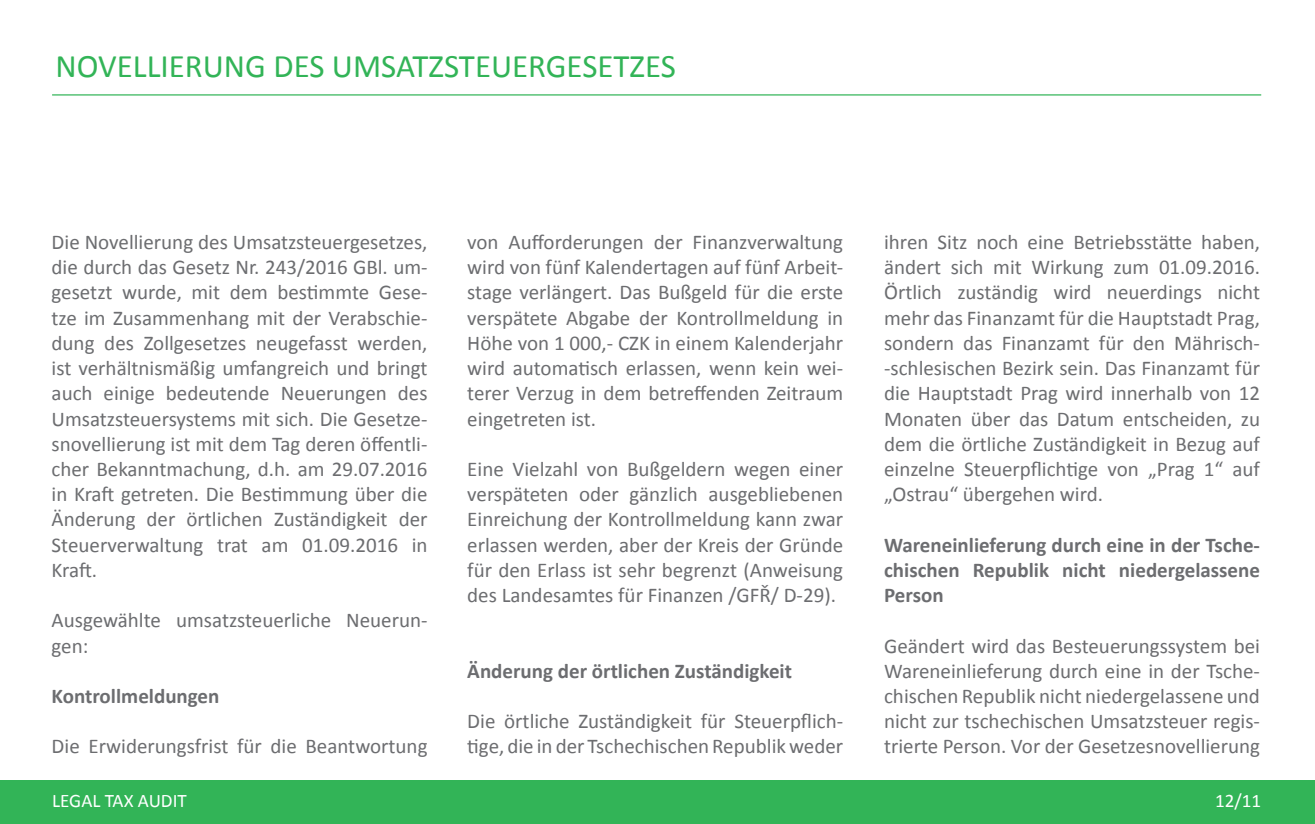
<style>
.page{position:relative;width:1315px;height:824px;background:#fff}
.page>*{position:absolute;margin:0;border:0;box-sizing:border-box;transform-origin:0 0}
.t1{font:32.9px "Calibri";color:#32b457}
.t2{font:21px/25.2px "Calibri";color:#6c6d70;text-align:justify}
.t3{font:700 21px/25.2px "Calibri";color:#6c6d70;text-align:justify}
.t4{font:19.07px "Calibri";color:#fff}
</style>
<div class="page">
<div style="left:0;top:780px;width:1315px;height:43px;background:#32b457"></div>
<hr style="left:52px;top:94px;width:1209px;height:1px;background:#32b457">
<p class="t1" style="left:56px;top:45px;width:622px">NOVELLIERUNG DES UMSATZSTEUERGESETZES</p>
<p class="t2" style="left:52px;top:229px;width:377px">Die Novellierung des Umsatzsteuergesetzes, die durch das Gesetz Nr. 243/2016 GBl. um&shy;gesetzt wurde, mit dem bestimmte Gese&shy;tze im Zusammenhang mit der Verabschie&shy;dung des Zollgesetzes neugefasst werden, ist verhältnismäßig umfangreich und bringt auch einige bedeutende Neuerungen des Umsatzsteuersystems mit sich. Die Gesetze&shy;snovellierung ist mit dem Tag deren öffentli&shy;cher Bekanntmachung, d.h. am 29.07.2016 in Kraft getreten. Die Bestimmung über die Änderung der örtlichen Zuständigkeit der Steuerverwaltung trat am 01.09.2016 in Kraft.</p>
<p class="t2" style="left:52px;top:607px;width:377px">Ausgewählte umsatzsteuerliche Neuerun&shy;gen:</p>
<p class="t3" style="left:52px;top:683px;width:169px">Kontrollmeldungen</p>
<p class="t2" style="left:52px;top:733px;width:377px">Die Erwiderungsfrist für die Beantwortung</p>
<p class="t2" style="left:467px;top:229px;width:377px">von Aufforderungen der Finanzverwaltung wird von fünf Kalendertagen auf fünf Arbeit&shy;stage verlängert. Das Bußgeld für die erste verspätete Abgabe der Kontrollmeldung in Höhe von 1 000,- CZK in einem Kalenderjahr wird automatisch erlassen, wenn kein wei&shy;terer Verzug in dem betreffenden Zeitraum eingetreten ist.</p>
<p class="t2" style="left:467px;top:456px;width:377px">Eine Vielzahl von Bußgeldern wegen einer verspäteten oder gänzlich ausgebliebenen Einreichung der Kontrollmeldung kann zwar erlassen werden, aber der Kreis der Gründe für den Erlass ist sehr begrenzt (Anweisung des Landesamtes für Finanzen /GFŘ/ D-29).</p>
<p class="t3" style="left:467px;top:658px;width:326px">Änderung der örtlichen Zuständigkeit</p>
<p class="t2" style="left:467px;top:708px;width:377px">Die örtliche Zuständigkeit für Steuerpflich&shy;tige, die in der Tschechischen Republik weder</p>
<p class="t2" style="left:884px;top:229px;width:377px">ihren Sitz noch eine Betriebsstätte haben, ändert sich mit Wirkung zum 01.09.2016.<br>Örtlich zuständig wird neuerdings nicht mehr das Finanzamt für die Hauptstadt Prag, sondern das Finanzamt für den Mährisch--schlesischen Bezirk sein. Das Finanzamt für die Hauptstadt Prag wird innerhalb von 12<br>Monaten über das Datum entscheiden, zu dem die örtliche Zuständigkeit in Bezug auf einzelne Steuerpflichtige von „Prag 1“ auf „Ostrau“ übergehen wird.</p>
<p class="t3" style="left:884px;top:532px;width:377px">Wareneinlieferung durch eine in der Tsche&shy;chischen Republik nicht niedergelassene Person</p>
<p class="t2" style="left:884px;top:633px;width:377px">Geändert wird das Besteuerungssystem bei Wareneinlieferung durch eine in der Tsche&shy;chischen Republik nicht niedergelassene und nicht zur tschechischen Umsatzsteuer regis&shy;trierte Person. Vor der Gesetzesnovellierung</p>
<p class="t4" style="left:52px;top:788px;width:136px">LEGAL TAX AUDIT</p>
<p class="t4" style="left:1215px;top:788px;width:48px">12/11</p>
</div>
